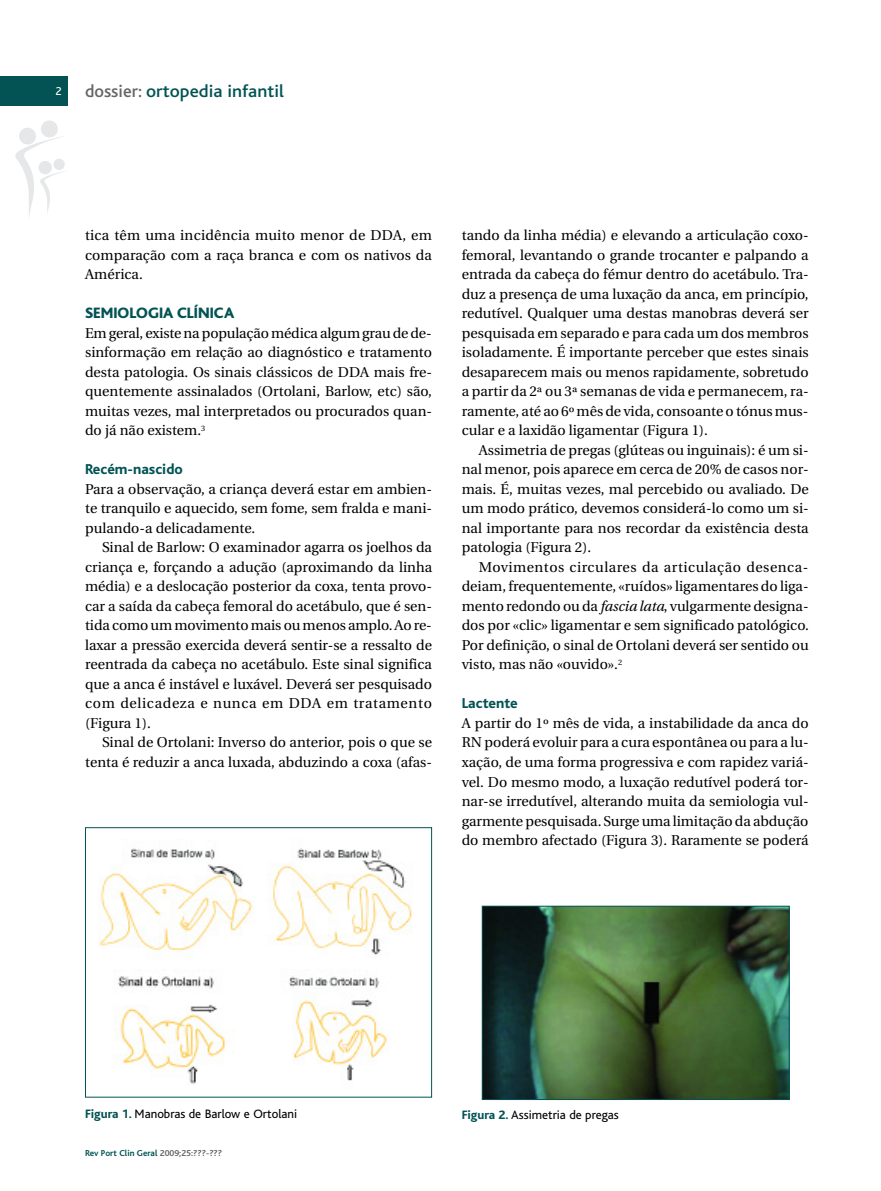
<style>
.page{position:relative;width:881px;height:1191px;background:#fff}
.page>*{position:absolute;margin:0;border:0;box-sizing:border-box;transform-origin:0 0}
.t1{font:500 18px "Bliss";color:#035354;scale:1.05 1}
.t2{font:800 15.75px "Bliss";color:#035354}
.t3{font:800 15px "Bliss";color:#035354}
.t4{font:14.25px/19.5px "Utopia";color:#000;text-align:justify}
.t5{font:12.75px "Bliss";color:#000}
.t6{font:12px "Bliss";color:#fff}
.t7{font:700 9px "Bliss";color:#035354}
.s1{color:#666}
.s2{font-style:italic}
.s3{font-weight:800;color:#035354}
</style>
<div class="page">
<svg style="left:15px;top:120px;width:50px;height:95px"></svg>
<div style="left:0;top:77px;width:68px;height:29px;background:#035354"></div>
<img style="left:98px;top:848px;width:155px;height:106px">
<div style="left:85px;top:827px;width:347px;height:270px;border:1px solid #035354"></div>
<img style="left:267px;top:848px;width:145px;height:107px">
<img style="left:113px;top:976px;width:112px;height:108px">
<img style="left:289px;top:976px;width:99px;height:105px">
<img style="left:483px;top:907px;width:304px;height:191px">
<div style="left:481px;top:905px;width:308px;height:195px;border:1px solid #035354"></div>
<p class="t6" style="left:55px;top:87px;width:8px">2</p>
<p class="t1" style="left:85px;top:85px;width:191px"><span class="s1">dossier:</span> ortopedia infantil</p>
<p class="t4" style="left:85px;top:227px;width:348px">tica têm uma incidência muito menor de DDA, em comparação com a raça branca e com os nativos da América.</p>
<p class="t2" style="left:85px;top:308px;width:151px">SEMIOLOGIA CLÍNICA</p>
<p class="t4" style="left:85px;top:324px;width:348px">Em geral, existe na população médica algum grau de de&shy;sinformação em relação ao diagnóstico e tratamento desta patologia. Os sinais clássicos de DDA mais fre&shy;quentemente assinalados (Ortolani, Barlow, etc) são, muitas vezes, mal interpretados ou procurados quan&shy;do já não existem.<sup>3</sup></p>
<p class="t3" style="left:85px;top:464px;width:99px">Recém-nascido</p>
<p class="t4" style="left:85px;top:480px;width:348px">Para a observação, a criança deverá estar em ambien&shy;te tranquilo e aquecido, sem fome, sem fralda e mani&shy;pulando-a delicadamente.</p>
<p class="t4" style="left:85px;top:539px;width:348px;text-indent:17px">Sinal de Barlow: O examinador agarra os joelhos da criança e, forçando a adução (aproximando da linha média) e a deslocação posterior da coxa, tenta provo&shy;car a saída da cabeça femoral do acetábulo, que é sen&shy;tida como um movimento mais ou menos amplo. Ao re&shy;laxar a pressão exercida deverá sentir-se a ressalto de reentrada da cabeça no acetábulo. Este sinal significa que a anca é instável e luxável. Deverá ser pesquisado com delicadeza e nunca em DDA em tratamento (Figura 1).</p>
<p class="t4" style="left:85px;top:734px;width:348px;text-align:right">Sinal de Ortolani: Inverso do anterior, pois o que se tenta é reduzir a anca luxada, abduzindo a coxa (afas-</p>
<p class="t4" style="left:461px;top:227px;width:348px">tando da linha média) e elevando a articulação coxo&shy;femoral, levantando o grande trocanter e palpando a entrada da cabeça do fémur dentro do acetábulo. Tra&shy;duz a presença de uma luxação da anca, em princípio, redutível. Qualquer uma destas manobras deverá ser pesquisada em separado e para cada um dos membros isoladamente. É importante perceber que estes sinais desaparecem mais ou menos rapidamente, sobretudo a partir da 2ª ou 3ª semanas de vida e permanecem, ra&shy;ramente, até ao 6º mês de vida, consoante o tónus mus&shy;cular e a laxidão ligamentar (Figura 1).</p>
<p class="t4" style="left:461px;top:441px;width:348px;text-indent:17px">Assimetria de pregas (glúteas ou inguinais): é um si&shy;nal menor, pois aparece em cerca de 20% de casos nor&shy;mais. É, muitas vezes, mal percebido ou avaliado. De um modo prático, devemos considerá-lo como um si&shy;nal importante para nos recordar da existência desta patologia (Figura 2).</p>
<p class="t4" style="left:461px;top:558px;width:348px;text-indent:17px">Movimentos circulares da articulação desenca&shy;deiam, frequentemente, «ruídos» ligamentares do liga&shy;mento redondo ou da <span class="s2">fascia lata</span>, vulgarmente designa&shy;dos por «clic» ligamentar e sem significado patológico.<br>Por definição, o sinal de Ortolani deverá ser sentido ou visto, mas não «ouvido».<sup>2</sup></p>
<p class="t3" style="left:461px;top:698px;width:57px">Lactente</p>
<p class="t4" style="left:461px;top:714px;width:348px">A partir do 1º mês de vida, a instabilidade da anca do RN poderá evoluir para a cura espontânea ou para a lu&shy;xação, de uma forma progressiva e com rapidez variá&shy;vel. Do mesmo modo, a luxação redutível poderá tor&shy;nar-se irredutível, alterando muita da semiologia vul&shy;garmente pesquisada. Surge uma limitação da abdução do membro afectado (Figura 3). Raramente se poderá</p>
<p class="t5" style="left:85px;top:1110px;width:213px"><span class="s3">Figura 1.</span> Manobras de Barlow e Ortolani</p>
<p class="t5" style="left:461px;top:1110px;width:158px"><span class="s3">Figura 2.</span> Assimetria de pregas</p>
<p class="t7" style="left:85px;top:1149px;width:138px">Rev Port Clin Geral <span class="s1">2009;25:???-???</span></p>
</div>
